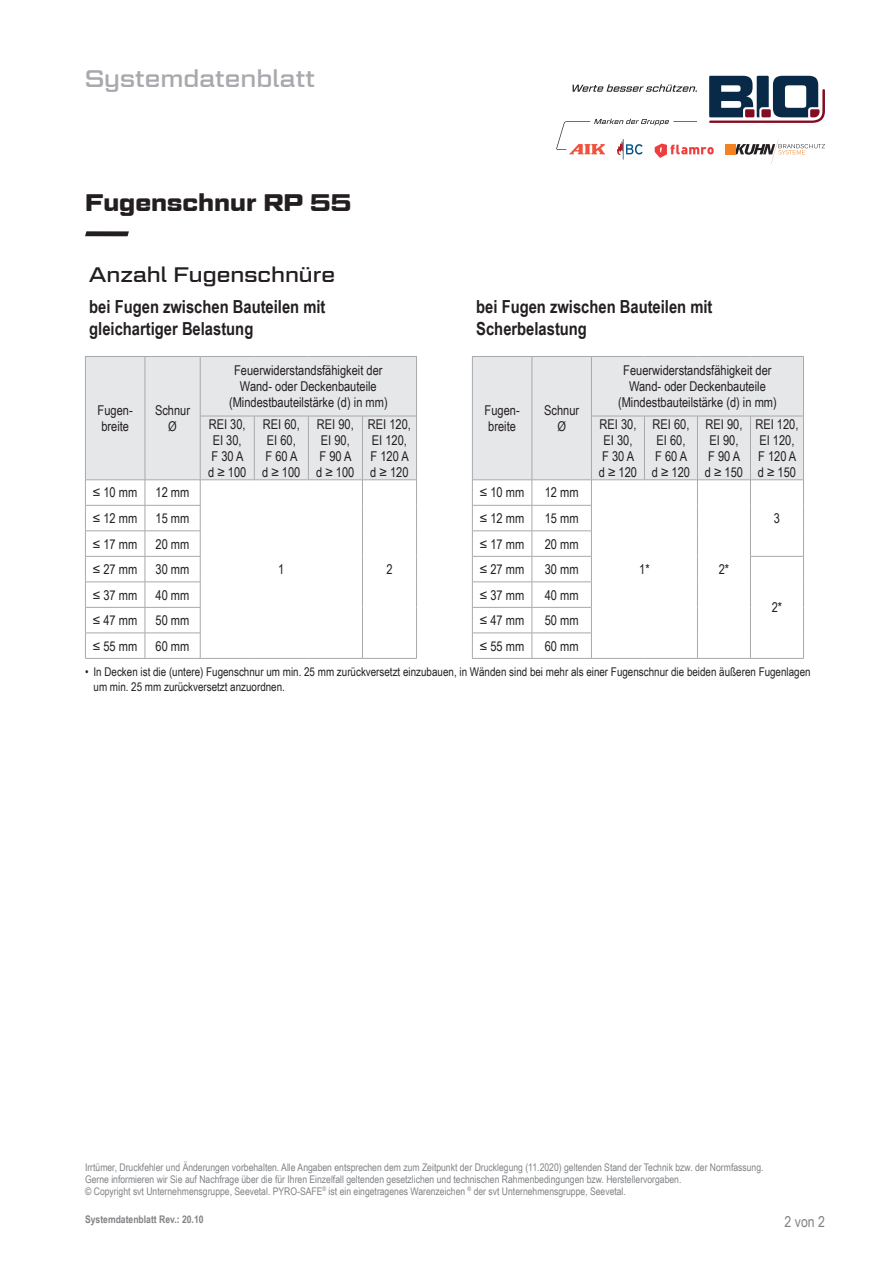
<style>
.page{position:relative;width:893px;height:1263px;background:#fff}
.page>*{position:absolute;margin:0;border:0;box-sizing:border-box;transform-origin:0 0}
.t1{font:24px "Geom Graphic";color:#a8a9ad}
.t2{font:700 24px "Geom Graphic";color:#231f20}
.t3{font:21px "Geom Graphic";color:#231f20}
.t4{font:700 18px/21.6px "Arial Narrow";color:#231f20}
.t5{font:15px "Arial Narrow";color:#808285}
.t6{font:13.5px/16.2px "Arial Narrow";color:#231f20;text-align:center}
.t7{font:12px/14.4px "Arial Narrow";color:#231f20}
.t8{font:10.5px/12px "Arial Narrow";color:#808285}
.t9{font:700 10.5px "Arial Narrow";color:#808285}
</style>
<div class="page">
<svg style="left:85px;top:356px;width:332px;height:302px"></svg>
<hr style="left:85px;top:658px;width:60px;height:1px;background:#a8a9ad">
<hr style="left:145px;top:658px;width:55px;height:1px;background:#a8a9ad">
<hr style="left:200px;top:658px;width:54px;height:1px;background:#a8a9ad">
<hr style="left:254px;top:658px;width:54px;height:1px;background:#a8a9ad">
<hr style="left:308px;top:658px;width:54px;height:1px;background:#a8a9ad">
<hr style="left:362px;top:658px;width:55px;height:1px;background:#a8a9ad">
<hr style="left:472px;top:658px;width:60px;height:1px;background:#a8a9ad">
<hr style="left:532px;top:658px;width:59px;height:1px;background:#a8a9ad">
<hr style="left:697px;top:658px;width:53px;height:1px;background:#a8a9ad">
<hr style="left:750px;top:658px;width:54px;height:1px;background:#a8a9ad">
<svg style="left:472px;top:356px;width:332px;height:302px"></svg>
<hr style="left:591px;top:658px;width:53px;height:1px;background:#a8a9ad">
<hr style="left:644px;top:658px;width:53px;height:1px;background:#a8a9ad">
<hr style="left:591px;top:416px;width:53px;height:1px;background:#a8a9ad">
<hr style="left:644px;top:416px;width:1px;height:64px;background:#a8a9ad">
<hr style="left:591px;top:416px;width:1px;height:64px;background:#a8a9ad">
<hr style="left:803px;top:416px;width:1px;height:64px;background:#a8a9ad">
<hr style="left:591px;top:479px;width:53px;height:1px;background:#a8a9ad">
<hr style="left:644px;top:479px;width:53px;height:1px;background:#a8a9ad">
<hr style="left:697px;top:479px;width:53px;height:1px;background:#a8a9ad">
<hr style="left:750px;top:479px;width:54px;height:1px;background:#a8a9ad">
<svg style="left:556px;top:76px;width:269px;height:88px"></svg>
<svg style="left:85px;top:231px;width:44px;height:5px"></svg>
<h1 class="t1" style="left:85px;top:63px;width:232px">Systemdatenblatt</h1>
<h1 class="t2" style="left:85px;top:188px;width:268px">Fugenschnur RP 55</h1>
<h2 class="t3" style="left:89px;top:262px;width:247px">Anzahl Fugenschnüre</h2>
<h3 class="t4" style="left:89px;top:295px;width:238px">bei Fugen zwischen Bauteilen mit gleichartiger Belastung</h3>
<h3 class="t4" style="left:476px;top:295px;width:238px">bei Fugen zwischen Bauteilen mit<br>Scherbelastung</h3>
<p class="t6" style="left:98px;top:402px;width:37px;text-align:left">Fugen&shy;breite</p>
<p class="t6" style="left:155px;top:402px;width:37px">Schnur<br>Ø</p>
<p class="t6" style="left:229px;top:362px;width:160px">Feuerwiderstandsfähigkeit der<br>Wand- oder Deckenbauteile (Mindestbauteilstärke (d) in mm)</p>
<p class="t6" style="left:208px;top:415px;width:40px">REI 30,<br>EI 30,<br>F 30 A d ≥ 100</p>
<p class="t6" style="left:262px;top:415px;width:40px">REI 60,<br>EI 60,<br>F 60 A d ≥ 100</p>
<p class="t6" style="left:316px;top:415px;width:40px">REI 90,<br>EI 90,<br>F 90 A d ≥ 100</p>
<p class="t6" style="left:368px;top:415px;width:45px;text-align:left">REI 120,<br>EI 120,<br>F 120 A d ≥ 120</p>
<p class="t6" style="left:485px;top:402px;width:37px;text-align:left">Fugen&shy;breite</p>
<p class="t6" style="left:544px;top:402px;width:37px">Schnur<br>Ø</p>
<p class="t6" style="left:618px;top:362px;width:160px">Feuerwiderstandsfähigkeit der<br>Wand- oder Deckenbauteile (Mindestbauteilstärke (d) in mm)</p>
<p class="t6" style="left:599px;top:415px;width:40px">REI 30,<br>EI 30,<br>F 30 A d ≥ 120</p>
<p class="t6" style="left:652px;top:415px;width:40px">REI 60,<br>EI 60,<br>F 60 A d ≥ 120</p>
<p class="t6" style="left:705px;top:415px;width:40px">REI 90,<br>EI 90,<br>F 90 A d ≥ 150</p>
<p class="t6" style="left:755px;top:415px;width:45px;text-align:left">REI 120,<br>EI 120,<br>F 120 A d ≥ 150</p>
<p class="t6" style="left:93px;top:484px;width:46px">≤ 10 mm</p>
<p class="t6" style="left:156px;top:484px;width:35px">12 mm</p>
<p class="t6" style="left:480px;top:484px;width:46px">≤ 10 mm</p>
<p class="t6" style="left:545px;top:484px;width:35px">12 mm</p>
<p class="t6" style="left:93px;top:510px;width:46px">≤ 12 mm</p>
<p class="t6" style="left:156px;top:510px;width:35px">15 mm</p>
<p class="t6" style="left:93px;top:535px;width:46px">≤ 17 mm</p>
<p class="t6" style="left:156px;top:535px;width:35px">20 mm</p>
<p class="t6" style="left:93px;top:561px;width:46px">≤ 27 mm</p>
<p class="t6" style="left:156px;top:561px;width:35px">30 mm</p>
<p class="t6" style="left:93px;top:586px;width:46px">≤ 37 mm</p>
<p class="t6" style="left:156px;top:586px;width:35px">40 mm</p>
<p class="t6" style="left:93px;top:612px;width:46px">≤ 47 mm</p>
<p class="t6" style="left:156px;top:612px;width:35px">50 mm</p>
<p class="t6" style="left:93px;top:637px;width:46px">≤ 55 mm</p>
<p class="t6" style="left:156px;top:637px;width:35px">60 mm</p>
<p class="t6" style="left:278px;top:561px;width:8px">1</p>
<p class="t6" style="left:386px;top:561px;width:8px">2</p>
<p class="t6" style="left:480px;top:510px;width:46px">≤ 12 mm</p>
<p class="t6" style="left:545px;top:510px;width:35px">15 mm</p>
<p class="t6" style="left:774px;top:510px;width:8px">3</p>
<p class="t6" style="left:480px;top:535px;width:46px">≤ 17 mm</p>
<p class="t6" style="left:545px;top:535px;width:35px">20 mm</p>
<p class="t6" style="left:480px;top:561px;width:46px">≤ 27 mm</p>
<p class="t6" style="left:545px;top:561px;width:35px">30 mm</p>
<p class="t6" style="left:772px;top:599px;width:12px">2*</p>
<p class="t6" style="left:639px;top:561px;width:12px">1*</p>
<p class="t6" style="left:719px;top:561px;width:12px">2*</p>
<p class="t6" style="left:480px;top:586px;width:46px">≤ 37 mm</p>
<p class="t6" style="left:545px;top:586px;width:35px">40 mm</p>
<p class="t6" style="left:480px;top:612px;width:46px">≤ 47 mm</p>
<p class="t6" style="left:545px;top:612px;width:35px">50 mm</p>
<p class="t6" style="left:480px;top:637px;width:46px">≤ 55 mm</p>
<p class="t6" style="left:545px;top:637px;width:35px">60 mm</p>
<p class="t7" style="left:94px;top:664px;width:719px;text-indent:-9px">• In Decken ist die (untere) Fugenschnur um min. 25 mm zurückversetzt einzubauen, in Wänden sind bei mehr als einer Fugenschnur die beiden äußeren Fugenlagen um min. 25 mm zurückversetzt anzuordnen.</p>
<p class="t8" style="left:85px;top:1161px;width:680px">Irrtümer, Druckfehler und Änderungen vorbehalten. Alle Angaben entsprechen dem zum Zeitpunkt der Drucklegung (11.2020) geltenden Stand der Technik bzw. der Normfassung.<br>Gerne informieren wir Sie auf Nachfrage über die für Ihren Einzelfall geltenden gesetzlichen und technischen Rahmenbedingungen bzw. Herstellervorgaben.<br>© Copyright svt Unternehmensgruppe, Seevetal. PYRO-SAFE<sup>®</sup> ist ein eingetragenes Warenzeichen <sup>®</sup> der svt Unternehmensgruppe, Seevetal.</p>
<p class="t9" style="left:85px;top:1212px;width:120px">Systemdatenblatt Rev.: 20.10</p>
<p class="t5" style="left:785px;top:1210px;width:42px">2 von 2</p>
</div>
